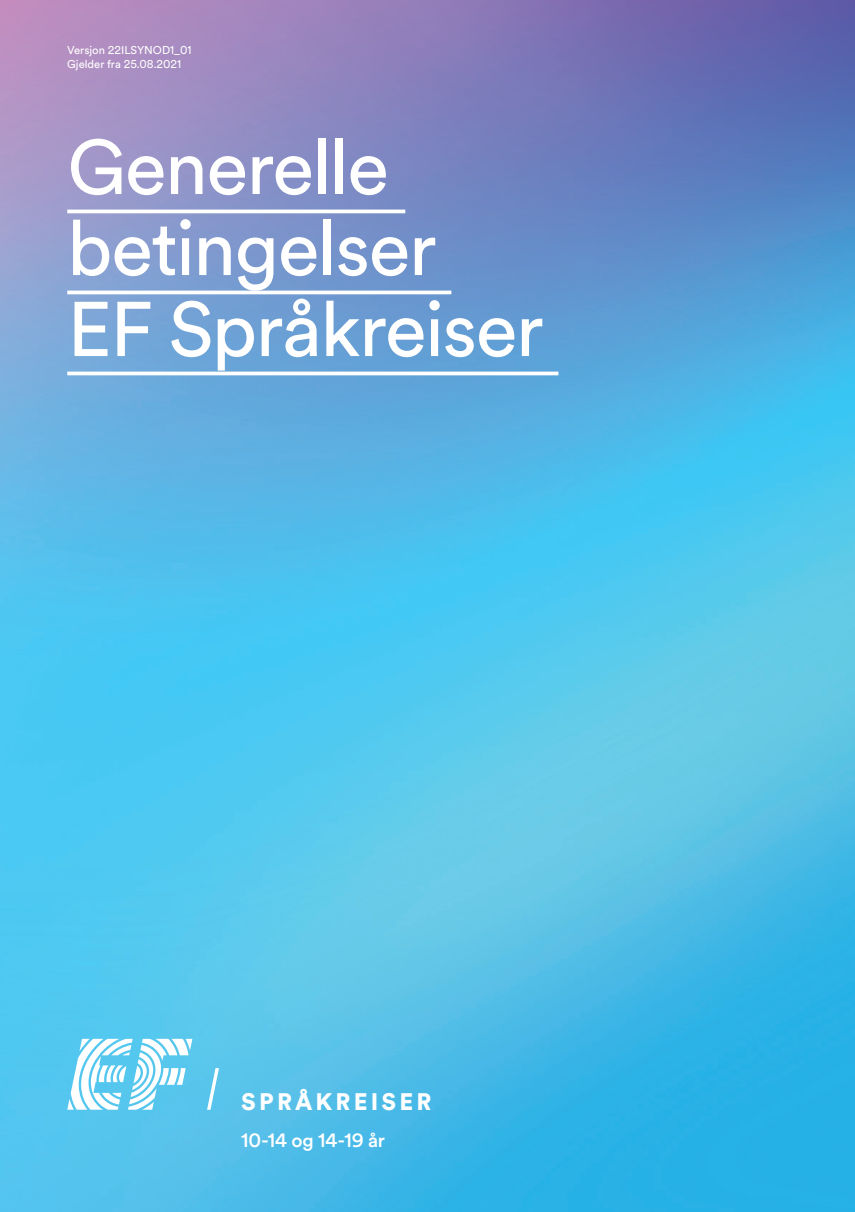
<style>
.page{position:relative;width:855px;height:1212px;background:#fff}
.page>*{position:absolute;margin:0;border:0;box-sizing:border-box;transform-origin:0 0}
._22_S_Heading_1{font:76.5px/81px "EF Circular";letter-spacing:-.02em;color:#fff}
._22_Logo_lock_up{font:900 23.7px "EF Circular";letter-spacing:.135em;color:#fff}
._22_Logo_age{font:500 19.05px "EF Circular";letter-spacing:-.01em;color:#fff}
._20_S_Body_Text{font:11.25px/13.5px "EF Circular";color:#fff}
</style>
<div class="page">
<img style="left:0;top:0;width:855px;height:1212px">
<hr style="left:67px;top:210px;width:338px;height:3px;background:#fff">
<hr style="left:67px;top:291px;width:384px;height:3px;background:#fff">
<hr style="left:67px;top:372px;width:491px;height:3px;background:#fff">
<svg style="left:207px;top:1068px;width:12px;height:42px"></svg>
<svg style="left:67px;top:1039px;width:125px;height:71px"></svg>
<p class="_20_S_Body_Text" style="left:67px;top:43px;width:126px">Versjon 22ILSYNOD1_01<br>Gjelder fra 25.08.2021</p>
<p class="_22_S_Heading_1" style="left:67px;top:123px;width:478px">Generelle betingelser<br>EF Språkreiser</p>
<p class="_22_Logo_lock_up" style="left:241px;top:1085px;width:192px">SPRÅKREISER</p>
<p class="_22_Logo_age" style="left:241px;top:1127px;width:146px">10-14 og 14-19 år</p>
</div>
